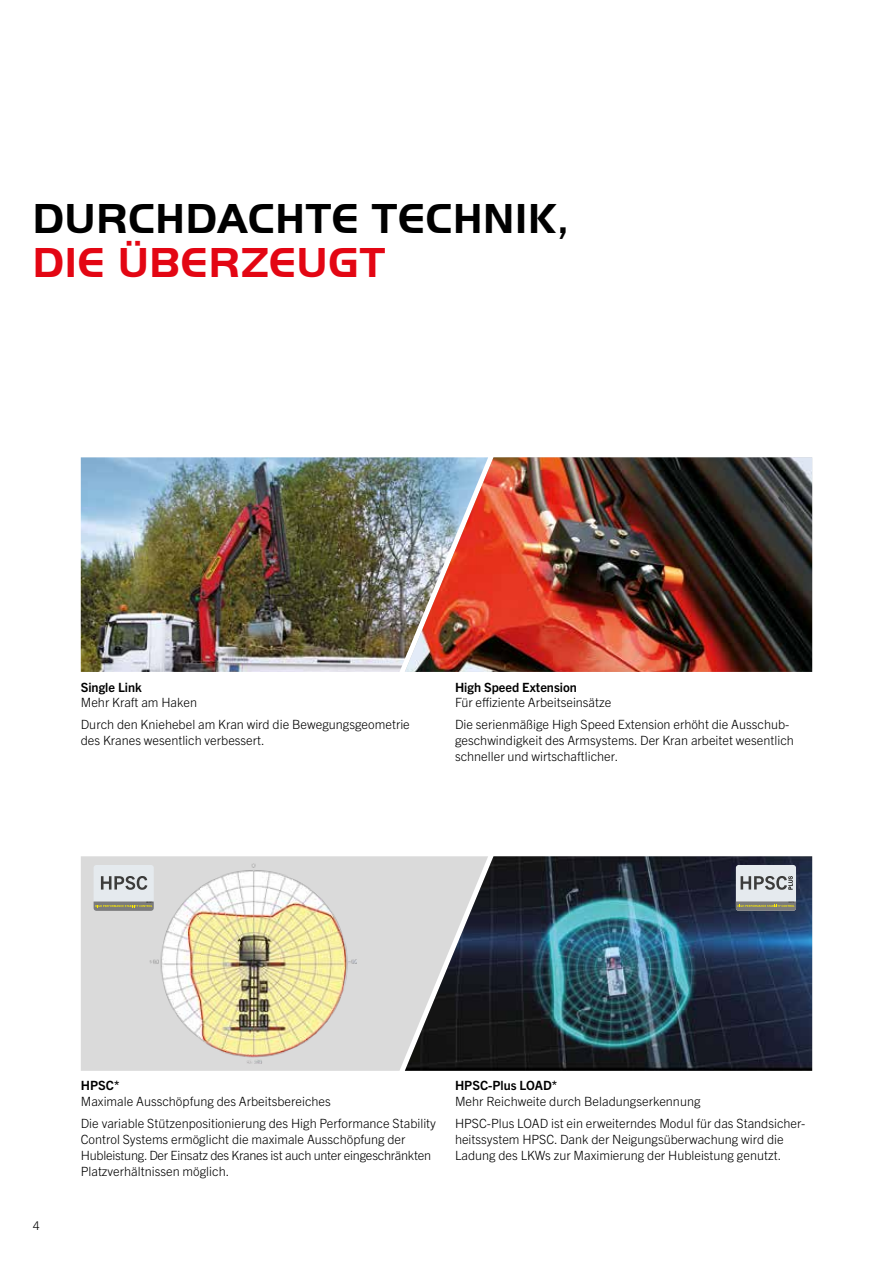
<style>
.page{position:relative;width:893px;height:1263px;background:#fff}
.page>*{position:absolute;margin:0;border:0;box-sizing:border-box;transform-origin:0 0}
.t1{font:700 43.5px "Palfinger Handel Gothic";letter-spacing:.02em;color:#000}
.t2{font:700 43.5px "Palfinger Handel Gothic";letter-spacing:.025em;color:#e30613}
.t3{font:300 12.75px/22.2px "Trade Gothic Next LT Pro";color:#000}
.t4{font:700 12.75px "Trade Gothic Next LT Pro";color:#000}
.t5{font:300 12px "Trade Gothic Next LT Pro";color:#000}
</style>
<div class="page">
<img style="left:81px;top:457px;width:324px;height:215px">
<img style="left:405px;top:457px;width:407px;height:215px">
<div style="left:81px;top:856px;width:324px;height:215px;background:#dadada"></div>
<img style="left:149px;top:863px;width:207px;height:201px">
<div style="left:94px;top:865px;width:60px;height:46px;background:#e5eaee;border-radius:3px"></div>
<svg style="left:101px;top:876px;width:46px;height:14px"></svg>
<svg style="left:94px;top:901px;width:60px;height:10px"></svg>
<img style="left:405px;top:856px;width:407px;height:215px">
<div style="left:736px;top:865px;width:60px;height:46px;background:#e5eaee;border-radius:3px"></div>
<svg style="left:741px;top:876px;width:52px;height:14px"></svg>
<svg style="left:736px;top:901px;width:60px;height:10px"></svg>
<h1 class="t1" style="left:33px;top:194px;width:537px">DURCHDACHTE TECHNIK,</h1>
<h1 class="t2" style="left:33px;top:238px;width:354px">DIE ÜBERZEUGT</h1>
<p class="t4" style="left:81px;top:678px;width:62px">Single Link</p>
<p class="t3" style="left:81px;top:691px;width:331px">Mehr Kraft am Haken<br>Durch den Kniehebel am Kran wird die Bewegungsgeometrie</p>
<p class="t3" style="left:81px;top:728px;width:185px">des Kranes wesentlich verbessert.</p>
<p class="t4" style="left:455px;top:678px;width:123px">High Speed Extension</p>
<p class="t3" style="left:455px;top:691px;width:336px">Für effiziente Arbeitseinsätze<br>Die serienmäßige High Speed Extension erhöht die Ausschub-</p>
<p class="t3" style="left:455px;top:732px;width:340px;line-height:15.8px">geschwindigkeit des Armsystems. Der Kran arbeitet wesentlich schneller und wirtschaftlicher.</p>
<p class="t5" style="left:33px;top:1217px;width:8px">4</p>
<p class="t4" style="left:81px;top:1077px;width:40px">HPSC*</p>
<p class="t3" style="left:81px;top:1089px;width:357px">Maximale Ausschöpfung des Arbeitsbereiches<br>Die variable Stützenpositionierung des High Performance Stability</p>
<p class="t3" style="left:81px;top:1131px;width:352px;line-height:15.8px">Control Systems ermöglicht die maximale Ausschöpfung der<br>Hubleistung. Der Einsatz des Kranes ist auch unter eingeschränkten<br>Platzverhältnissen möglich.</p>
<p class="t4" style="left:455px;top:1077px;width:104px">HPSC-Plus LOAD*</p>
<p class="t3" style="left:455px;top:1089px;width:352px">Mehr Reichweite durch Beladungserkennung<br>HPSC-Plus LOAD ist ein erweiterndes Modul für das Standsicher-</p>
<p class="t3" style="left:455px;top:1131px;width:330px;line-height:15.8px">heitssystem HPSC. Dank der Neigungsüberwachung wird die<br>Ladung des LKWs zur Maximierung der Hubleistung genutzt.</p>
</div>
